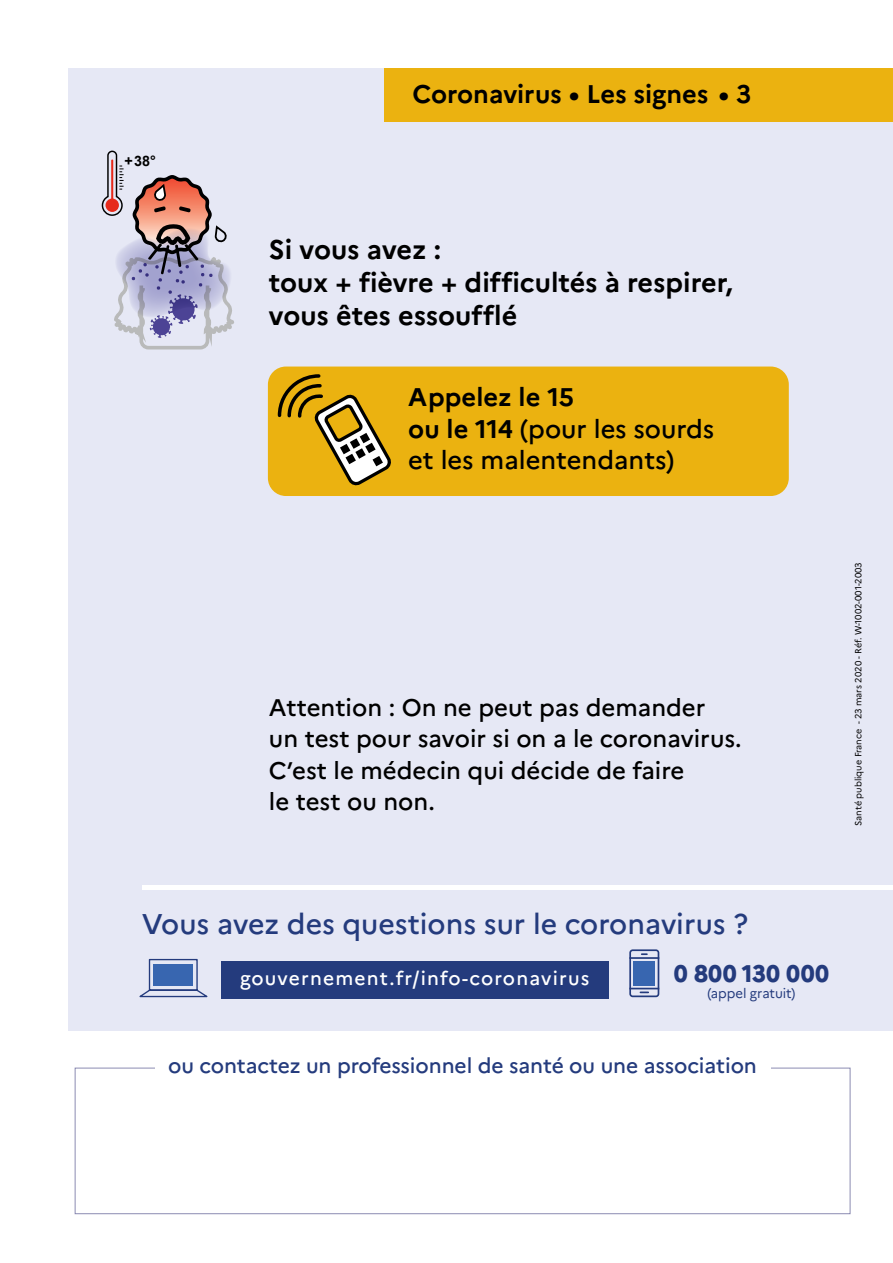
<style>
.page{position:relative;width:893px;height:1263px;background:#fff}
.page>*{position:absolute;margin:0;border:0;box-sizing:border-box;transform-origin:0 0}
.t1{font:500 28.5px "Marianne";color:#243b7d}
.t2{font:700 27px/33px "Marianne";color:#000}
.t3{font:500 25.5px/31.5px "Marianne";color:#000}
.t4{font:700 25.5px "Marianne";color:#000}
.t5{font:500 24px/31.5px "Marianne";color:#000}
.t6{font:800 24px "Marianne";letter-spacing:.015em;color:#243b7d}
.t7{font:500 21px "Marianne";letter-spacing:-.005em;color:#243b7d}
.t8{font:500 19.2px "Marianne";letter-spacing:.06em;color:#fff}
.t9{font:700 14.4px "Arial";color:#000}
.t10{font:13.5px "Marianne";letter-spacing:-.005em;color:#243b7d}
.t11{font:9px "Marianne";color:#000}
.s1{font-weight:700}
</style>
<div class="page">
<div style="left:68px;top:68px;width:825px;height:962px;background:#e6e8f5"></div>
<div style="left:142px;top:885px;width:751px;height:5px;background:#fff"></div>
<div style="left:75px;top:1068px;width:775px;height:146px;border:1px solid #8b8bb2"></div>
<div style="left:155px;top:1057px;width:615px;height:82px;background:#fff"></div>
<svg style="left:139px;top:958px;width:69px;height:40px"></svg>
<div style="left:154px;top:964px;width:39px;height:22px;background:#3866b0"></div>
<hr style="left:629px;top:957px;width:30px;height:2px;background:#243b7d">
<div style="left:629px;top:949px;width:30px;height:48px;border:2px solid #243b7d;border-radius:3px"></div>
<hr style="left:629px;top:988px;width:30px;height:1px;background:#243b7d">
<svg style="left:640px;top:991px;width:8px;height:2px"></svg>
<div style="left:633px;top:961px;width:22px;height:25px;background:#3866b0"></div>
<div style="left:221px;top:961px;width:387px;height:37px;background:#243b7d"></div>
<div style="left:385px;top:68px;width:508px;height:54px;background:#ebb210"></div>
<svg style="left:101px;top:150px;width:133px;height:200px"></svg>
<div style="left:268px;top:366px;width:521px;height:130px;background:#ebb210;border-radius:18px"></div>
<svg style="left:277px;top:374px;width:114px;height:112px"></svg>
<p class="t9" style="left:124px;top:152px;width:33px">+ 38°</p>
<p class="t4" style="left:412px;top:79px;width:340px">Coronavirus • Les signes • 3</p>
<p class="t2" style="left:269px;top:233px;width:465px">Si vous avez :<br>toux + fièvre + difficultés à respirer, vous êtes essoufflé</p>
<p class="t3" style="left:408px;top:381px;width:308px"><span class="s1">Appelez le 15<br>ou le 114</span> (pour les sourds et les malentendants)</p>
<p class="t5" style="left:269px;top:691px;width:474px">Attention : On ne peut pas demander<br>un test pour savoir si on a le coronavirus.<br>C’est le médecin qui décide de faire<br>le test ou non.</p>
<p class="t11" style="left:853px;top:826px;width:265px;rotate:-90deg">Santé publique France - 23 mars 2020 - Réf. W-1002-001-2003</p>
<p class="t1" style="left:142px;top:906px;width:608px">Vous avez des questions sur le coronavirus ?</p>
<p class="t6" style="left:674px;top:958px;width:157px">0 800 130 000</p>
<p class="t10" style="left:707px;top:985px;width:90px">(appel gratuit)</p>
<p class="t8" style="left:240px;top:966px;width:351px">gouvernement.fr/info-coronavirus</p>
<p class="t7" style="left:168px;top:1052px;width:590px">ou contactez un professionnel de santé ou une association</p>
</div>
